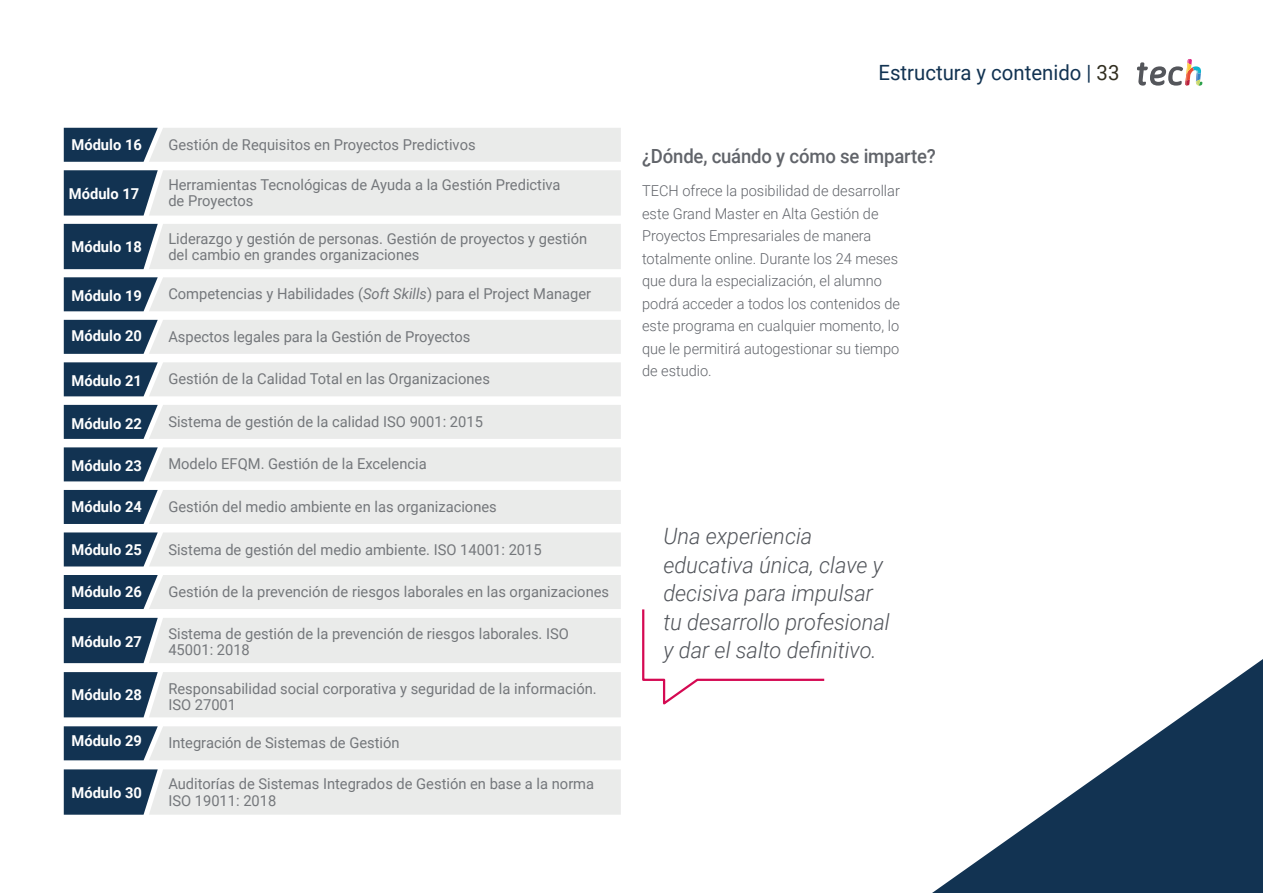
<style>
.page{position:relative;width:1263px;height:893px;background:#fff}
.page>*{position:absolute;margin:0;border:0;box-sizing:border-box;transform-origin:0 0}
.t1{font:italic 300 22.5px/28.5px "Roboto";color:#52555b}
.t2{font:21px "Roboto";color:#123352}
.t3{font:500 19.5px "Roboto";letter-spacing:-.01em;color:#61646a;scale:.95 1}
.t4{font:15px/16.5px "Roboto";color:#74777b}
.t5{font:300 15px/22.5px "Roboto";color:#61646a}
.t6{font:700 15px "Roboto";color:#fff}
.s1{font-style:italic}
.s2{color:#312e20}
</style>
<div class="page">
<svg style="left:64px;top:575px;width:557px;height:34px;background:#c8ced2"></svg>
<svg style="left:64px;top:170px;width:557px;height:46px;background:#c9cfd3"></svg>
<svg style="left:64px;top:618px;width:557px;height:45px;background:#c8ced2"></svg>
<svg style="left:64px;top:672px;width:557px;height:45px;background:#c8ced2"></svg>
<svg style="left:64px;top:769px;width:557px;height:46px;background:#c9cfd3"></svg>
<svg style="left:64px;top:224px;width:557px;height:45px;background:#c8ced2"></svg>
<svg style="left:932px;top:659px;width:331px;height:234px"></svg>
<svg style="left:642px;top:609px;width:183px;height:96px"></svg>
<svg style="left:64px;top:128px;width:557px;height:34px;background:#c8ced2"></svg>
<svg style="left:64px;top:277px;width:557px;height:34px;background:#c9cfd2"></svg>
<svg style="left:64px;top:726px;width:557px;height:34px;background:#c9cfd2"></svg>
<svg style="left:64px;top:490px;width:557px;height:34px;background:#c8ced2"></svg>
<svg style="left:64px;top:447px;width:557px;height:34px;background:#c9cfd3"></svg>
<svg style="left:64px;top:532px;width:557px;height:34px;background:#c9cfd3"></svg>
<svg style="left:64px;top:320px;width:557px;height:34px;background:#c8ced2"></svg>
<svg style="left:64px;top:362px;width:557px;height:34px;background:#c9cfd3"></svg>
<svg style="left:64px;top:405px;width:557px;height:34px;background:#c8ced2"></svg>
<svg style="left:1137px;top:59px;width:65px;height:27px"></svg>
<p class="t6" style="left:71px;top:135px;width:72px">Módulo 16</p>
<p class="t6" style="left:69px;top:183px;width:72px">Módulo 17</p>
<p class="t6" style="left:71px;top:236px;width:72px">Módulo 18</p>
<p class="t6" style="left:71px;top:285px;width:72px">Módulo 19</p>
<p class="t6" style="left:71px;top:325px;width:72px">Módulo 20</p>
<p class="t6" style="left:71px;top:370px;width:72px">Módulo 21</p>
<p class="t6" style="left:71px;top:413px;width:72px">Módulo 22</p>
<p class="t6" style="left:71px;top:455px;width:72px">Módulo 23</p>
<p class="t6" style="left:71px;top:496px;width:72px">Módulo 24</p>
<p class="t6" style="left:71px;top:539px;width:72px">Módulo 25</p>
<p class="t6" style="left:71px;top:581px;width:72px">Módulo 26</p>
<p class="t4" style="left:168px;top:136px;width:309px">Gestión de Requisitos en Proyectos Predictivos</p>
<p class="t4" style="left:168px;top:176px;width:394px">Herramientas Tecnológicas de Ayuda a la Gestión Predictiva de Proyectos</p>
<p class="t4" style="left:168px;top:230px;width:420px">Liderazgo y gestión de personas. Gestión de proyectos y gestión del cambio en grandes organizaciones</p>
<p class="t4" style="left:168px;top:285px;width:424px">Competencias y Habilidades (<span class="s1">Soft Skills</span>) para el Project Manager</p>
<p class="t4" style="left:168px;top:328px;width:304px">Aspectos legales para la Gestión de Proyectos</p>
<p class="t4" style="left:168px;top:370px;width:323px">Gestión de la Calidad Total en las Organizaciones</p>
<p class="t4" style="left:168px;top:413px;width:316px">Sistema de gestión de la calidad ISO 9001: 2015</p>
<p class="t4" style="left:168px;top:455px;width:260px">Modelo EFQM. Gestión de la Excelencia</p>
<p class="t4" style="left:168px;top:498px;width:330px">Gestión del medio ambiente en las organizaciones</p>
<p class="t4" style="left:168px;top:540px;width:375px">Sistema de gestión del medio ambiente. ISO 14001: 2015</p>
<p class="t4" style="left:168px;top:583px;width:442px">Gestión de la prevención de riesgos laborales en las organizaciones</p>
<p class="t6" style="left:71px;top:631px;width:72px">Módulo 27</p>
<p class="t4" style="left:168px;top:625px;width:402px">Sistema de gestión de la prevención de riesgos laborales. ISO<br>45001: 2018</p>
<p class="t6" style="left:71px;top:684px;width:72px">Módulo 28</p>
<p class="t6" style="left:71px;top:730px;width:72px">Módulo 29</p>
<p class="t6" style="left:71px;top:782px;width:72px">Módulo 30</p>
<p class="t4" style="left:168px;top:679px;width:430px">Responsabilidad social corporativa y seguridad de la información.<br>ISO 27001</p>
<p class="t4" style="left:168px;top:734px;width:233px">Integración de Sistemas de Gestión</p>
<p class="t4" style="left:168px;top:775px;width:427px">Auditorías de Sistemas Integrados de Gestión en base a la norma<br>ISO 19011: 2018</p>
<h2 class="t2" style="left:878px;top:57px;width:242px">Estructura y contenido | <span class="s2">33</span></h2>
<h3 class="t3" style="left:642px;top:143px;width:311px">¿Dónde, cuándo y cómo se imparte?</h3>
<p class="t5" style="left:642px;top:179px;width:259px">TECH ofrece la posibilidad de desarrollar este Grand Master en Alta Gestión de Proyectos Empresariales de manera totalmente online. Durante los 24 meses que dura la especialización, el alumno podrá acceder a todos los contenidos de este programa en cualquier momento, lo que le permitirá autogestionar su tiempo de estudio.</p>
<h1 class="t1" style="left:663px;top:521px;width:228px">Una experiencia educativa única, clave y decisiva para impulsar tu desarrollo profesional y dar el salto definitivo.</h1>
</div>
